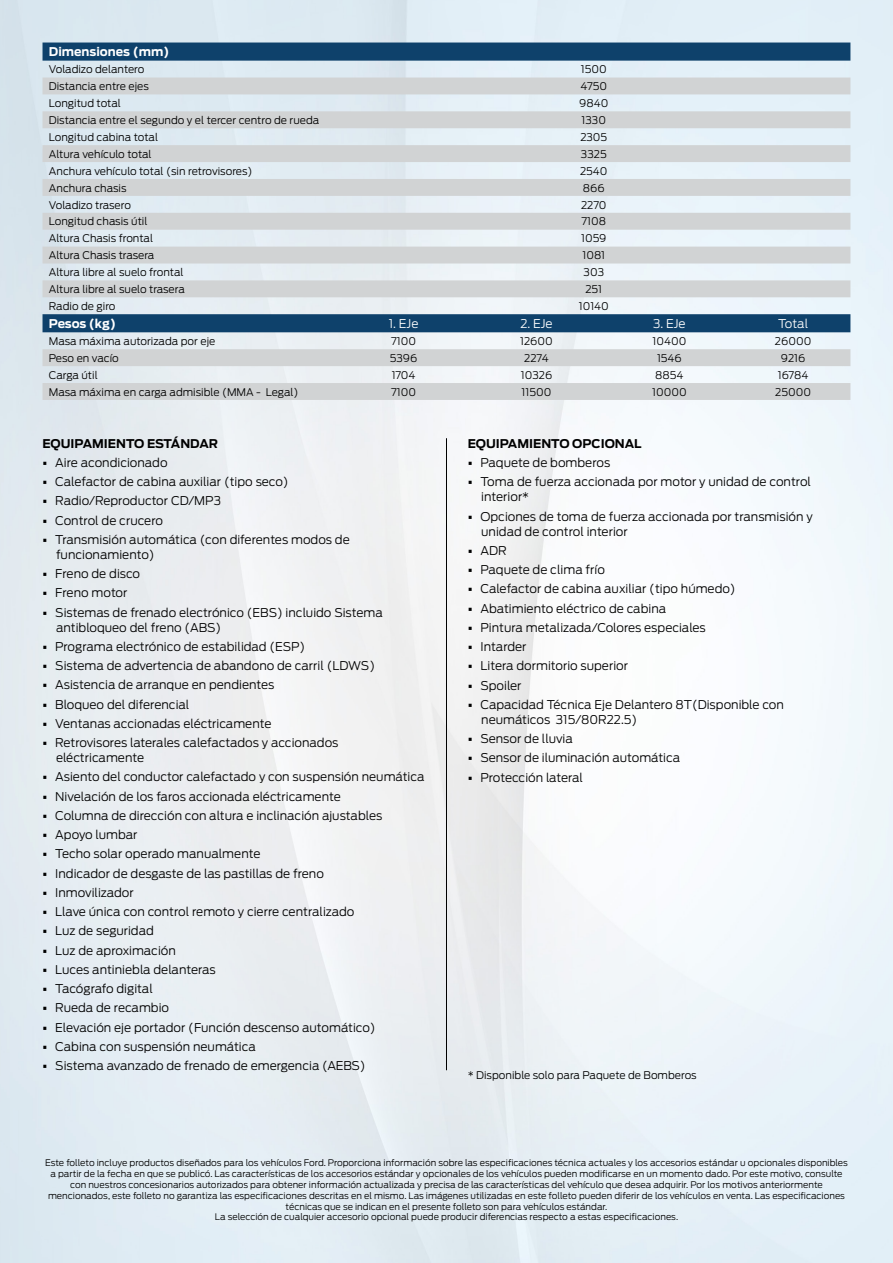
<style>
.page{position:relative;width:893px;height:1263px;background:#fff}
.page>*{position:absolute;margin:0;border:0;box-sizing:border-box;transform-origin:0 0}
.t1{font:300 12px/15px "Ford Antenna";color:#000}
.t2{font:700 12px "Ford Antenna";color:#000}
.t3{font:700 12px "Ford Antenna";color:#fff}
.t4{font:300 12px "Ford Antenna";color:#fff}
.t5{font:300 10.5px "Ford Antenna";color:#000}
.t6{font:300 9px/10.8px "Ford Antenna";color:#000;text-align:center}
.s1{font-weight:900}
</style>
<div class="page">
<hr style="left:446px;top:438px;width:1px;height:632px;background:#000">
<svg style="left:43px;top:43px;width:807px;height:35px;background:#7595ae"></svg>
<svg style="left:43px;top:78px;width:807px;height:322px;background:#d0d8de"></svg>
<p class="t3" style="left:49px;top:41px;width:122px">Dimensiones (mm)</p>
<p class="t5" style="left:49px;top:61px;width:97px">Voladizo delantero</p>
<p class="t5" style="left:581px;top:61px;width:27px">1500</p>
<p class="t5" style="left:49px;top:77px;width:102px">Distancia entre ejes</p>
<p class="t5" style="left:580px;top:77px;width:28px">4750</p>
<p class="t5" style="left:49px;top:94px;width:74px">Longitud total</p>
<p class="t5" style="left:579px;top:94px;width:31px">9840</p>
<p class="t5" style="left:49px;top:111px;width:272px">Distancia entre el segundo y el tercer centro de rueda</p>
<p class="t5" style="left:582px;top:111px;width:26px">1330</p>
<p class="t5" style="left:49px;top:128px;width:111px">Longitud cabina total</p>
<p class="t5" style="left:580px;top:128px;width:28px">2305</p>
<p class="t5" style="left:49px;top:145px;width:104px">Altura vehículo total</p>
<p class="t5" style="left:581px;top:145px;width:27px">3325</p>
<p class="t5" style="left:49px;top:162px;width:205px">Anchura vehículo total (sin retrovisores)</p>
<p class="t5" style="left:580px;top:162px;width:29px">2540</p>
<p class="t5" style="left:49px;top:179px;width:79px">Anchura chasis</p>
<p class="t5" style="left:583px;top:179px;width:23px">866</p>
<p class="t5" style="left:49px;top:196px;width:84px">Voladizo trasero</p>
<p class="t5" style="left:581px;top:196px;width:27px">2270</p>
<p class="t5" style="left:49px;top:213px;width:100px">Longitud chasis útil</p>
<p class="t5" style="left:581px;top:213px;width:26px">7108</p>
<p class="t5" style="left:49px;top:230px;width:106px">Altura Chasis frontal</p>
<p class="t5" style="left:581px;top:230px;width:27px">1059</p>
<p class="t5" style="left:49px;top:247px;width:107px">Altura Chasis trasera</p>
<p class="t5" style="left:582px;top:247px;width:24px">1081</p>
<p class="t5" style="left:49px;top:263px;width:136px">Altura libre al suelo frontal</p>
<p class="t5" style="left:584px;top:263px;width:22px">303</p>
<p class="t5" style="left:49px;top:280px;width:138px">Altura libre al suelo trasera</p>
<p class="t5" style="left:585px;top:280px;width:18px">251</p>
<p class="t5" style="left:49px;top:297px;width:68px">Radio de giro</p>
<p class="t5" style="left:579px;top:297px;width:32px">10140</p>
<p class="t3" style="left:49px;top:313px;width:69px">Pesos (kg)</p>
<p class="t4" style="left:389px;top:314px;width:31px">1. EJe</p>
<p class="t4" style="left:520px;top:314px;width:34px">2. EJe</p>
<p class="t4" style="left:653px;top:314px;width:34px">3. EJe</p>
<p class="t4" style="left:778px;top:314px;width:31px">Total</p>
<p class="t5" style="left:49px;top:332px;width:168px">Masa máxima autorizada por eje</p>
<p class="t5" style="left:391px;top:332px;width:26px">7100</p>
<p class="t5" style="left:520px;top:332px;width:34px">12600</p>
<p class="t5" style="left:652px;top:332px;width:35px">10400</p>
<p class="t5" style="left:775px;top:332px;width:38px">26000</p>
<p class="t5" style="left:49px;top:349px;width:71px">Peso en vacío</p>
<p class="t5" style="left:390px;top:349px;width:29px">5396</p>
<p class="t5" style="left:524px;top:349px;width:26px">2274</p>
<p class="t5" style="left:657px;top:349px;width:26px">1546</p>
<p class="t5" style="left:781px;top:349px;width:26px">9216</p>
<p class="t5" style="left:49px;top:366px;width:50px">Carga útil</p>
<p class="t5" style="left:392px;top:366px;width:25px">1704</p>
<p class="t5" style="left:521px;top:366px;width:33px">10326</p>
<p class="t5" style="left:655px;top:366px;width:30px">8854</p>
<p class="t5" style="left:778px;top:366px;width:32px">16784</p>
<p class="t5" style="left:49px;top:383px;width:251px">Masa máxima en carga admisible (MMA - Legal)</p>
<p class="t5" style="left:391px;top:383px;width:26px">7100</p>
<p class="t5" style="left:522px;top:383px;width:31px">11500</p>
<p class="t5" style="left:652px;top:383px;width:36px">10000</p>
<p class="t5" style="left:775px;top:383px;width:37px">25000</p>
<p class="t2" style="left:43px;top:432px;width:177px">EQUIPAMIENTO ESTÁNDAR</p>
<p class="t1" style="left:43px;top:454px;width:127px"><span class="s1">•</span> Aire acondicionado</p>
<p class="t1" style="left:43px;top:473px;width:247px"><span class="s1">•</span> Calefactor de cabina auxiliar (tipo seco)</p>
<p class="t1" style="left:43px;top:492px;width:180px"><span class="s1">•</span> Radio/Reproductor CD/MP3</p>
<p class="t1" style="left:43px;top:511px;width:122px"><span class="s1">•</span> Control de crucero</p>
<p class="t1" style="left:56px;top:531px;width:295px;text-indent:-14px"><span class="s1">•</span> Transmisión automática (con diferentes modos de funcionamiento)</p>
<p class="t1" style="left:43px;top:565px;width:99px"><span class="s1">•</span> Freno de disco</p>
<p class="t1" style="left:43px;top:584px;width:86px"><span class="s1">•</span> Freno motor</p>
<p class="t1" style="left:56px;top:603px;width:328px;text-indent:-14px"><span class="s1">•</span> Sistemas de frenado electrónico (EBS) incluido Sistema antibloqueo del freno (ABS)</p>
<p class="t1" style="left:43px;top:637px;width:264px"><span class="s1">•</span> Programa electrónico de estabilidad (ESP)</p>
<p class="t1" style="left:43px;top:657px;width:334px"><span class="s1">•</span> Sistema de advertencia de abandono de carril (LDWS)</p>
<p class="t1" style="left:43px;top:676px;width:233px"><span class="s1">•</span> Asistencia de arranque en pendientes</p>
<p class="t1" style="left:43px;top:695px;width:148px"><span class="s1">•</span> Bloqueo del diferencial</p>
<p class="t1" style="left:43px;top:714px;width:231px"><span class="s1">•</span> Ventanas accionadas eléctricamente</p>
<p class="t1" style="left:56px;top:734px;width:284px;text-indent:-14px"><span class="s1">•</span> Retrovisores laterales calefactados y accionados eléctricamente</p>
<p class="t1" style="left:43px;top:768px;width:383px"><span class="s1">•</span> Asiento del conductor calefactado y con suspensión neumática</p>
<p class="t1" style="left:43px;top:787px;width:300px"><span class="s1">•</span> Nivelación de los faros accionada eléctricamente</p>
<p class="t1" style="left:43px;top:806px;width:341px"><span class="s1">•</span> Columna de dirección con altura e inclinación ajustables</p>
<p class="t1" style="left:43px;top:826px;width:97px"><span class="s1">•</span> Apoyo lumbar</p>
<p class="t1" style="left:43px;top:845px;width:219px"><span class="s1">•</span> Techo solar operado manualmente</p>
<p class="t1" style="left:43px;top:864px;width:283px"><span class="s1">•</span> Indicador de desgaste de las pastillas de freno</p>
<p class="t1" style="left:43px;top:883px;width:93px"><span class="s1">•</span> Inmovilizador</p>
<p class="t1" style="left:43px;top:903px;width:313px"><span class="s1">•</span> Llave única con control remoto y cierre centralizado</p>
<p class="t1" style="left:43px;top:922px;width:113px"><span class="s1">•</span> Luz de seguridad</p>
<p class="t1" style="left:43px;top:941px;width:135px"><span class="s1">•</span> Luz de aproximación</p>
<p class="t1" style="left:43px;top:960px;width:175px"><span class="s1">•</span> Luces antiniebla delanteras</p>
<p class="t1" style="left:43px;top:980px;width:112px"><span class="s1">•</span> Tacógrafo digital</p>
<p class="t1" style="left:43px;top:999px;width:128px"><span class="s1">•</span> Rueda de recambio</p>
<p class="t1" style="left:43px;top:1018px;width:334px"><span class="s1">•</span> Elevación eje portador (Función descenso automático)</p>
<p class="t1" style="left:43px;top:1037px;width:215px"><span class="s1">•</span> Cabina con suspensión neumática</p>
<p class="t1" style="left:43px;top:1057px;width:324px"><span class="s1">•</span> Sistema avanzado de frenado de emergencia (AEBS)</p>
<p class="t2" style="left:468px;top:433px;width:175px">EQUIPAMIENTO OPCIONAL</p>
<p class="t1" style="left:468px;top:454px;width:144px"><span class="s1">•</span> Paquete de bomberos</p>
<p class="t1" style="left:481px;top:473px;width:331px;text-indent:-14px"><span class="s1">•</span> Toma de fuerza accionada por motor y unidad de control interior*</p>
<p class="t1" style="left:481px;top:507px;width:333px;text-indent:-14px"><span class="s1">•</span> Opciones de toma de fuerza accionada por transmisión y unidad de control interior</p>
<p class="t1" style="left:468px;top:541px;width:41px"><span class="s1">•</span> ADR</p>
<p class="t1" style="left:468px;top:561px;width:139px"><span class="s1">•</span> Paquete de clima frío</p>
<p class="t1" style="left:468px;top:580px;width:269px"><span class="s1">•</span> Calefactor de cabina auxiliar (tipo húmedo)</p>
<p class="t1" style="left:468px;top:599px;width:200px"><span class="s1">•</span> Abatimiento eléctrico de cabina</p>
<p class="t1" style="left:468px;top:618px;width:240px"><span class="s1">•</span> Pintura metalizada/Colores especiales</p>
<p class="t1" style="left:468px;top:638px;width:60px"><span class="s1">•</span> Intarder</p>
<p class="t1" style="left:468px;top:657px;width:162px"><span class="s1">•</span> Litera dormitorio superior</p>
<p class="t1" style="left:468px;top:676px;width:55px"><span class="s1">•</span> Spoiler</p>
<p class="t1" style="left:481px;top:695px;width:304px;text-indent:-14px"><span class="s1">•</span> Capacidad Técnica Eje Delantero 8T(Disponible con neumáticos 315/80R22.5)</p>
<p class="t1" style="left:468px;top:730px;width:107px"><span class="s1">•</span> Sensor de lluvia</p>
<p class="t1" style="left:468px;top:749px;width:214px"><span class="s1">•</span> Sensor de iluminación automática</p>
<p class="t1" style="left:468px;top:768px;width:117px"><span class="s1">•</span> Protección lateral</p>
<p class="t5" style="left:468px;top:1066px;width:230px">* Disponible solo para Paquete de Bomberos</p>
<p class="t6" style="left:45px;top:1157px;width:804px">Este folleto incluye productos diseñados para los vehículos Ford. Proporciona información sobre las especificaciones técnica actuales y los accesorios estándar u opcionales disponibles a partir de la fecha en que se publicó. Las características de los accesorios estándar y opcionales de los vehículos pueden modificarse en un momento dado. Por este motivo, consulte con nuestros concesionarios autorizados para obtener información actualizada y precisa de las características del vehículo que desea adquirir. Por los motivos anteriormente mencionados, este folleto no garantiza las especificaciones descritas en el mismo. Las imágenes utilizadas en este folleto pueden diferir de los vehículos en venta. Las especificaciones técnicas que se indican en el presente folleto son para vehículos estándar.<br>La selección de cualquier accesorio opcional puede producir diferencias respecto a estas especificaciones.</p>
</div>
